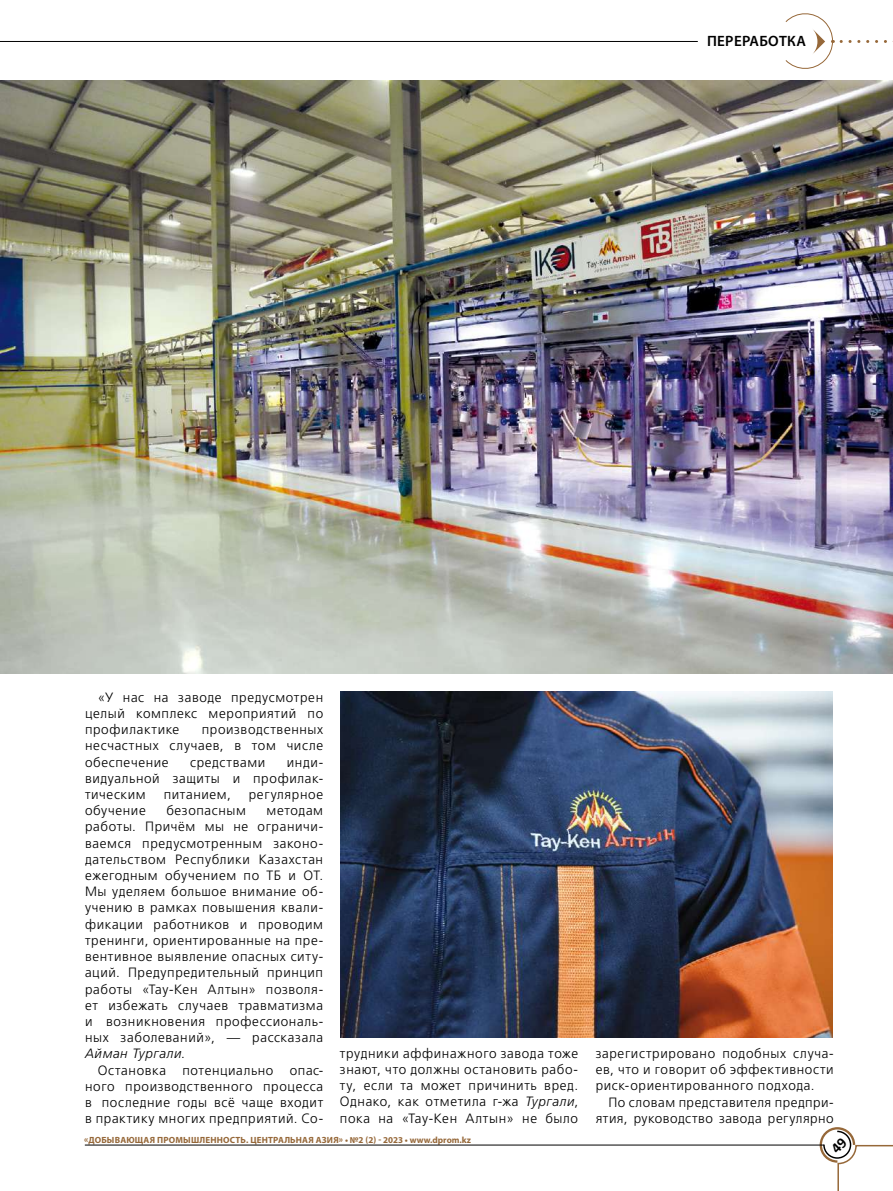
<style>
.page{position:relative;width:893px;height:1191px;background:#fff}
.page>*{position:absolute;margin:0;border:0;box-sizing:border-box;transform-origin:0 0}
.t1{font:600 15px "Myriad Pro";letter-spacing:.02em;color:#000}
.t2{font:13.5px/16.2px "AG Foreigner Light C";letter-spacing:.045em;color:#000;text-align:justify}
.t3{font:700 9px "Myriad Pro";letter-spacing:.02em;color:#966839}
.s1{font-style:italic}
</style>
<div class="page">
<hr style="left:85px;top:1144px;width:739px;height:1px;background:#000">
<hr style="left:0;top:41px;width:698px;height:1px;background:#000">
<svg style="left:785px;top:13px;width:108px;height:56px"></svg>
<img style="left:340px;top:691px;width:493px;height:346px">
<img style="left:0;top:81px;width:893px;height:592px">
<svg style="left:820px;top:1127px;width:73px;height:64px"></svg>
<p class="t1" style="left:707px;top:32px;width:100px">ПЕРЕРАБОТКА</p>
<p class="t2" style="left:85px;top:689px;width:240px;text-indent:13px">«У нас на заводе предусмотрен целый комплекс мероприятий по профилактике</p>
<p class="t2" style="left:85px;top:721px;width:240px;text-indent:117px">производственных несчастных случаев, в том числе обеспечение</p>
<p class="t2" style="left:190px;top:754px;width:77px">средствами</p>
<p class="t2" style="left:85px;top:754px;width:240px;text-indent:202px">инди&shy;видуальной защиты и профилак&shy;тическим</p>
<p class="t2" style="left:164px;top:786px;width:69px">питанием,</p>
<p class="t2" style="left:249px;top:786px;width:76px">регулярное</p>
<p class="t2" style="left:85px;top:802px;width:62px">обучение</p>
<p class="t2" style="left:166px;top:802px;width:81px">безопасным</p>
<p class="t2" style="left:85px;top:802px;width:240px;text-indent:182px">методам работы. Причём мы не ограничи&shy;ваемся предусмотренным законо&shy;дательством Республики Казахстан ежегодным обучением по ТБ и ОТ.<br>Мы уделяем большое внимание об&shy;учению в рамках повышения квали&shy;фикации работников и проводим тренинги, ориентированные на пре&shy;вентивное выявление опасных ситу&shy;аций. Предупредительный принцип работы «Тау-Кен Алтын» позволя&shy;ет избежать случаев травматизма и возникновения профессиональ&shy;ных заболеваний», — рассказала <span class="s1">Айман Тургали</span>.</p>
<p class="t2" style="left:85px;top:1062px;width:240px;text-indent:13px">Остановка потенциально опас&shy;ного производственного процесса в последние годы всё чаще входит в практику многих предприятий. Со-</p>
<p class="t2" style="left:340px;top:1045px;width:240px">трудники аффинажного завода тоже знают, что должны остановить рабо&shy;ту, если та может причинить вред.<br>Однако, как отметила г-жа <span class="s1">Тургали</span>, пока на «Тау-Кен Алтын» не было</p>
<p class="t2" style="left:596px;top:1045px;width:240px">зарегистрировано подобных случа&shy;ев, что и говорит об эффективности риск-ориентированного подхода.</p>
<p class="t2" style="left:596px;top:1094px;width:240px;text-align:right">По словам представителя предпри&shy;ятия, руководство завода регулярно</p>
<p class="t3" style="left:84px;top:1134px;width:388px">«ДОБЫВАЮЩАЯ ПРОМЫШЛЕННОСТЬ. ЦЕНТРАЛЬНАЯ АЗИЯ» • №2 (2) - 2023 • www.dprom.kz</p>
</div>
